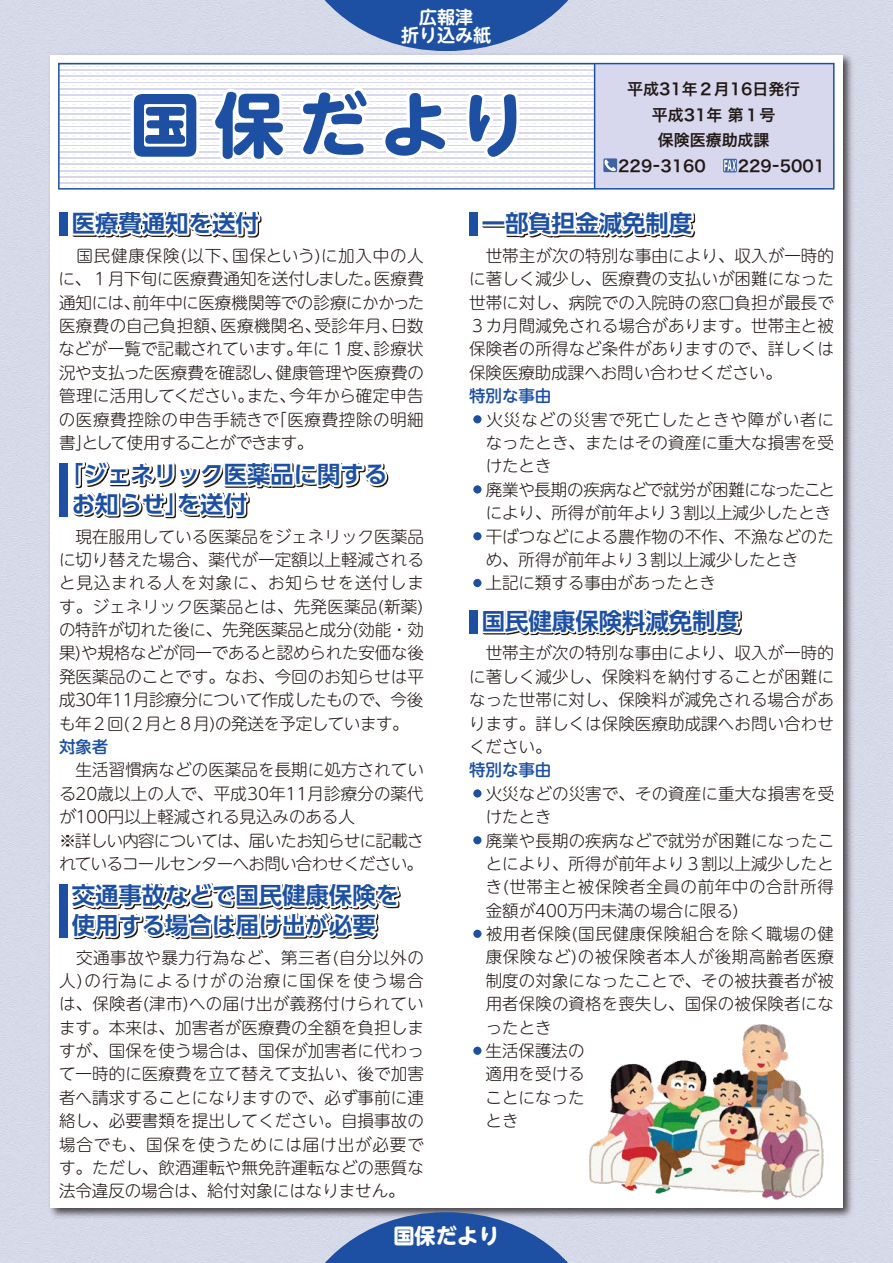
<style>
.page{position:relative;width:893px;height:1263px;background:#fff}
.page>*{position:absolute;margin:0;border:0;box-sizing:border-box;transform-origin:0 0}
.t1{font:700 70.5px "UD Shin M Go Pr 6";letter-spacing:.175em;color:#1d50a2}
.t2{font:700 23.4px/29.7px "UD Shin Go Pr 6 De";color:#1d50a2}
.t3{font:700 21.3px "UD Shin M Go Pr 6";color:#fff}
.t4{font:700 18px "UD Shin M Go Pr 6 De";color:#fff}
.t5{font:300 16.5px/23.4px "UD Shin M Go Pr 6";letter-spacing:.005em;color:#221815;text-align:justify}
.t6{font:500 16.5px "UD Shin M Go Pr 6";letter-spacing:-.005em;color:#1d50a2}
.t7{font:15.9px/25.5px "Hira Kaku Pro W6";color:#221815;text-align:center}
.s1{color:#1d50a2}
</style>
<div class="page">
<div style="left:1px;top:0;width:892px;height:1263px;background:#d6d9e8"></div>
<img style="left:45px;top:50px;width:811px;height:1172px">
<div style="left:51px;top:55px;width:791px;height:1153px;background:#fff"></div>
<img style="left:0;top:0;width:1px;height:1263px">
<svg style="left:315px;top:0;width:263px;height:51px;background:#5d80ba"></svg>
<svg style="left:315px;top:1212px;width:263px;height:51px;background:#5a7cb6"></svg>
<hr style="left:59px;top:69px;width:536px;height:1px;background:#d7d8ed">
<hr style="left:59px;top:70px;width:536px;height:1px;background:#d7d8ed">
<hr style="left:59px;top:75px;width:536px;height:1px;background:#d7d8ed">
<hr style="left:59px;top:76px;width:536px;height:1px;background:#d7d8ed">
<hr style="left:59px;top:82px;width:536px;height:1px;background:#d7d8ed">
<hr style="left:59px;top:83px;width:536px;height:1px;background:#d7d8ed">
<hr style="left:59px;top:88px;width:536px;height:1px;background:#d7d8ed">
<hr style="left:59px;top:89px;width:536px;height:1px;background:#d7d8ed">
<hr style="left:59px;top:94px;width:536px;height:1px;background:#d7d8ed">
<hr style="left:59px;top:95px;width:536px;height:1px;background:#d7d8ed">
<hr style="left:59px;top:101px;width:536px;height:1px;background:#d7d8ed">
<hr style="left:59px;top:107px;width:536px;height:1px;background:#d7d8ed">
<hr style="left:59px;top:108px;width:536px;height:1px;background:#d7d8ed">
<hr style="left:59px;top:113px;width:536px;height:1px;background:#d7d8ed">
<hr style="left:59px;top:114px;width:536px;height:1px;background:#d7d8ed">
<hr style="left:59px;top:120px;width:536px;height:1px;background:#d7d8ed">
<hr style="left:59px;top:126px;width:536px;height:1px;background:#d7d8ed">
<hr style="left:59px;top:127px;width:536px;height:1px;background:#d7d8ed">
<hr style="left:59px;top:132px;width:536px;height:1px;background:#d7d8ed">
<hr style="left:59px;top:133px;width:536px;height:1px;background:#d7d8ed">
<hr style="left:59px;top:138px;width:536px;height:1px;background:#d7d8ed">
<hr style="left:59px;top:139px;width:536px;height:1px;background:#d7d8ed">
<hr style="left:59px;top:145px;width:536px;height:1px;background:#d7d8ed">
<hr style="left:59px;top:151px;width:536px;height:1px;background:#d7d8ed">
<hr style="left:59px;top:152px;width:536px;height:1px;background:#d7d8ed">
<hr style="left:59px;top:157px;width:536px;height:1px;background:#d7d8ed">
<hr style="left:59px;top:158px;width:536px;height:1px;background:#d7d8ed">
<hr style="left:59px;top:164px;width:536px;height:1px;background:#d7d8ed">
<hr style="left:59px;top:170px;width:536px;height:1px;background:#d7d8ed">
<hr style="left:59px;top:171px;width:536px;height:1px;background:#d7d8ed">
<hr style="left:59px;top:176px;width:536px;height:1px;background:#d7d8ed">
<hr style="left:59px;top:177px;width:536px;height:1px;background:#d7d8ed">
<hr style="left:59px;top:182px;width:536px;height:1px;background:#d7d8ed">
<hr style="left:59px;top:183px;width:536px;height:1px;background:#d7d8ed">
<svg style="left:64px;top:180px;width:527px;height:7px"></svg>
<div style="left:595px;top:64px;width:239px;height:125px;background:#d7d8ed"></div>
<div style="left:58px;top:63px;width:776px;height:127px;border:2px solid #1d50a2"></div>
<hr style="left:594px;top:64px;width:1px;height:125px;background:#1d50a2">
<svg style="left:59px;top:67px;width:532px;height:101px"></svg>
<svg style="left:603px;top:158px;width:14px;height:14px"></svg>
<svg style="left:604px;top:159px;width:12px;height:13px"></svg>
<svg style="left:723px;top:159px;width:14px;height:13px"></svg>
<svg style="left:724px;top:160px;width:12px;height:11px"></svg>
<img style="left:589px;top:1024px;width:235px;height:176px">
<div style="left:467px;top:409px;width:21px;height:21px;border:6px solid #fff;border-radius:50%"></div>
<div style="left:467px;top:479px;width:21px;height:21px;border:6px solid #fff;border-radius:50%"></div>
<div style="left:467px;top:526px;width:21px;height:21px;border:6px solid #fff;border-radius:50%"></div>
<div style="left:467px;top:572px;width:21px;height:21px;border:6px solid #fff;border-radius:50%"></div>
<div style="left:467px;top:783px;width:21px;height:21px;border:6px solid #fff;border-radius:50%"></div>
<div style="left:467px;top:830px;width:21px;height:21px;border:6px solid #fff;border-radius:50%"></div>
<div style="left:467px;top:923px;width:21px;height:21px;border:6px solid #fff;border-radius:50%"></div>
<div style="left:467px;top:1040px;width:21px;height:21px;border:6px solid #fff;border-radius:50%"></div>
<svg style="left:66px;top:882px;width:335px;height:58px"></svg>
<div style="left:59px;top:884px;width:8px;height:53px;background:#1d50a2"></div>
<svg style="left:73px;top:461px;width:316px;height:58px"></svg>
<div style="left:59px;top:463px;width:8px;height:54px;background:#1d50a2"></div>
<svg style="left:45px;top:207px;width:217px;height:41px"></svg>
<div style="left:59px;top:213px;width:8px;height:23px;background:#1d50a2"></div>
<svg style="left:502px;top:211px;width:194px;height:27px"></svg>
<div style="left:469px;top:213px;width:8px;height:23px;background:#1d50a2"></div>
<svg style="left:476px;top:608px;width:266px;height:28px"></svg>
<div style="left:469px;top:610px;width:8px;height:23px;background:#1d50a2"></div>
<p class="t4" style="left:419px;top:2px;width:55px">広報津</p>
<p class="t4" style="left:401px;top:20px;width:91px">折り込み紙</p>
<h1 class="t1" style="left:130px;top:64px;width:400px">国保だより</h1>
<p class="t7" style="left:602px;top:76px;width:224px">平成31年２月16日発行<br>平成31年 第１号<br>保険医療助成課<br>　229－3160　　229－5001</p>
<h2 class="t2" style="left:72px;top:208px;width:189px">医療費通知を送付</h2>
<h2 class="t2" style="left:482px;top:208px;width:212px">一部負担金減免制度</h2>
<p class="t5" style="left:59px;top:243px;width:367px">　国民健康保険(以下、国保という)に加入中の人に、１月下旬に医療費通知を送付しました。医療費通知には、前年中に医療機関等での診療にかかった医療費の自己負担額、医療機関名、受診年月、日数などが一覧で記載されています。年に１度、診療状況や支払った医療費を確認し、健康管理や医療費の管理に活用してください。また、今年から確定申告の医療費控除の申告手続きで「医療費控除の明細書」として使用することができます。</p>
<p class="t5" style="left:469px;top:243px;width:366px">　世帯主が次の特別な事由により、収入が一時的に著しく減少し、医療費の支払いが困難になった世帯に対し、病院での入院時の窓口負担が最長で３カ月間減免される場合があります。世帯主と被保険者の所得など条件がありますので、詳しくは保険医療助成課へお問い合わせください。</p>
<p class="t6" style="left:469px;top:382px;width:84px">特別な事由</p>
<p class="t5" style="left:486px;top:407px;width:350px;text-indent:-17px"><span class="s1">●</span>火災などの災害で死亡したときや障がい者になったとき、またはその資産に重大な損害を受けたとき</p>
<p class="t5" style="left:469px;top:477px;width:367px;text-align:right"><span class="s1">●</span>廃業や長期の疾病などで就労が困難になったことにより、所得が前年より３割以上減少したとき</p>
<p class="t5" style="left:486px;top:524px;width:350px;text-indent:-17px"><span class="s1">●</span>干ばつなどによる農作物の不作、不漁などのため、所得が前年より３割以上減少したとき</p>
<p class="t5" style="left:469px;top:570px;width:248px"><span class="s1">●</span>上記に類する事由があったとき</p>
<h2 class="t2" style="left:72px;top:458px;width:317px;text-indent:-12px">「ジェネリック医薬品に関するお知らせ」を送付</h2>
<p class="t5" style="left:59px;top:524px;width:366px">　現在服用している医薬品をジェネリック医薬品に切り替えた場合、薬代が一定額以上軽減されると見込まれる人を対象に、お知らせを送付します。ジェネリック医薬品とは、先発医薬品(新薬)の特許が切れた後に、先発医薬品と成分(効能・効果)や規格などが同一であると認められた安価な後発医薬品のことです。なお、今回のお知らせは平成30年11月診療分について作成したもので、今後も年２回(２月と８月)の発送を予定しています。</p>
<p class="t6" style="left:59px;top:733px;width:51px">対象者</p>
<p class="t5" style="left:59px;top:757px;width:366px;text-align:left">　生活習慣病などの医薬品を長期に処方されている20歳以上の人で、平成30年11月診療分の薬代が100円以上軽減される見込みのある人<br>※詳しい内容については、届いたお知らせに記載されているコールセンターへお問い合わせください。</p>
<h2 class="t2" style="left:482px;top:605px;width:259px">国民健康保険料減免制度</h2>
<p class="t5" style="left:469px;top:640px;width:366px">　世帯主が次の特別な事由により、収入が一時的に著しく減少し、保険料を納付することが困難になった世帯に対し、保険料が減免される場合があります。詳しくは保険医療助成課へお問い合わせください。</p>
<p class="t6" style="left:469px;top:756px;width:84px">特別な事由</p>
<p class="t5" style="left:486px;top:781px;width:350px;text-indent:-17px"><span class="s1">●</span>火災などの災害で、その資産に重大な損害を受けたとき</p>
<p class="t5" style="left:486px;top:828px;width:350px;text-indent:-17px"><span class="s1">●</span>廃業や長期の疾病などで就労が困難になったことにより、所得が前年より３割以上減少したとき(世帯主と被保険者全員の前年中の合計所得金額が400万円未満の場合に限る)</p>
<p class="t5" style="left:486px;top:921px;width:350px;text-indent:-17px"><span class="s1">●</span>被用者保険(国民健康保険組合を除く職場の健康保険など)の被保険者本人が後期高齢者医療制度の対象になったことで、その被扶養者が被用者保険の資格を喪失し、国保の被保険者になったとき</p>
<p class="t5" style="left:469px;top:1038px;width:117px"><span class="s1">●</span>生活保護法の　適用を受ける　ことになった　とき</p>
<h2 class="t2" style="left:72px;top:879px;width:329px">交通事故などで国民健康保険を使用する場合は届け出が必要</h2>
<p class="t5" style="left:59px;top:945px;width:366px">　交通事故や暴力行為など、第三者(自分以外の人)の行為によるけがの治療に国保を使う場合は、保険者(津市)への届け出が義務付けられています。本来は、加害者が医療費の全額を負担しますが、国保を使う場合は、国保が加害者に代わって一時的に医療費を立て替えて支払い、後で加害者へ請求することになりますので、必ず事前に連絡し、必要書類を提出してください。自損事故の場合でも、国保を使うためには届け出が必要です。ただし、飲酒運転や無免許運転などの悪質な法令違反の場合は、給付対象にはなりません。</p>
<p class="t3" style="left:393px;top:1217px;width:108px">国保だより</p>
</div>
